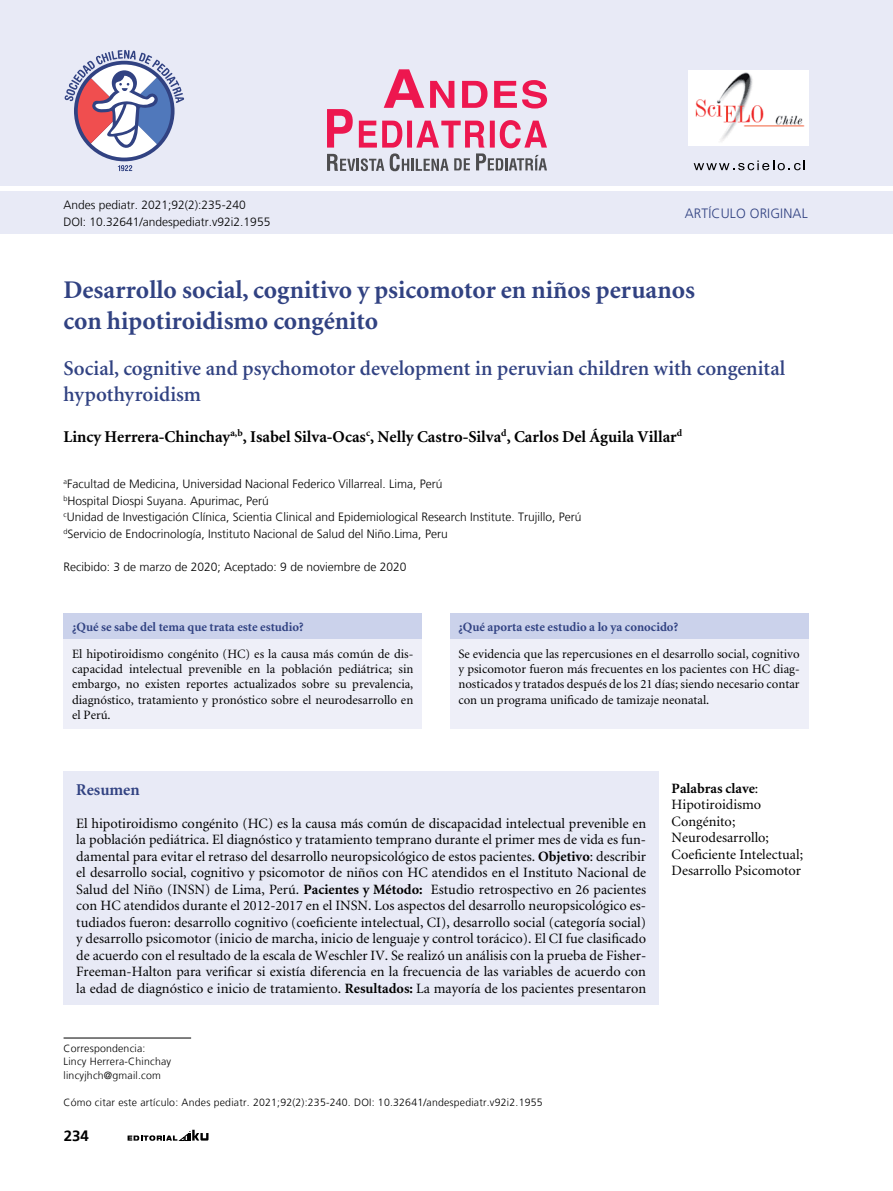
<style>
.page{position:relative;width:893px;height:1191px;background:#fff}
.page>*{position:absolute;margin:0;border:0;box-sizing:border-box;transform-origin:0 0}
.t1{font:700 25.5px/30.6px "Minion";color:#314282}
.t2{font:600 21px/25.2px "Minion";color:#314282}
.t3{font:700 16.5px "Minion";color:#000}
.t4{font:700 16.5px "Minion";color:#314282}
.t5{font:700 15px "Frutiger LT";color:#000}
.t6{font:14.25px/16.5px "Minion";color:#000}
.t7{font:300 13.5px "Frutiger LT";letter-spacing:.01em;color:#314282}
.t8{font:12.75px/15.3px "Minion";color:#000;text-align:justify}
.t9{font:700 12.75px "Minion";color:#314282}
.t10{font:300 12px/16.5px "Frutiger LT";color:#000}
.t11{font:300 10.5px/13.5px "Frutiger LT";letter-spacing:.02em;color:#000}
.s1{font-weight:700}
</style>
<div class="page">
<svg style="left:128px;top:1129px;width:81px;height:11px"></svg>
<div style="left:0;top:192px;width:893px;height:42px;background:#e8eaf6"></div>
<div style="left:0;top:0;width:893px;height:186px;background:#e8eaf6"></div>
<svg style="left:694px;top:160px;width:111px;height:10px"></svg>
<svg style="left:118px;top:165px;width:14px;height:6px"></svg>
<svg style="left:65px;top:50px;width:119px;height:108px"></svg>
<img style="left:689px;top:70px;width:119px;height:76px">
<svg style="left:327px;top:69px;width:220px;height:102px"></svg>
<hr style="left:64px;top:1037px;width:127px;height:1px;background:#000">
<div style="left:64px;top:771px;width:595px;height:233px;background:#e8eaf6"></div>
<div style="left:64px;top:613px;width:358px;height:26px;background:#cbd2eb"></div>
<div style="left:64px;top:639px;width:358px;height:90px;background:#eeeff8"></div>
<div style="left:450px;top:613px;width:358px;height:26px;background:#cbd2eb"></div>
<div style="left:450px;top:639px;width:358px;height:90px;background:#eeeff8"></div>
<p class="t10" style="left:64px;top:197px;width:208px">Andes pediatr. 2021;92(2):235-240<br>DOI: 10.32641/andespediatr.v92i2.1955</p>
<p class="t7" style="left:685px;top:205px;width:36px">Artículo</p>
<p class="t7" style="left:750px;top:205px;width:52px">Origi nal</p>
<h1 class="t1" style="left:64px;top:276px;width:633px">Desarrollo social, cognitivo y psicomotor en niños peruanos con hipotiroidismo congénito</h1>
<h2 class="t2" style="left:64px;top:357px;width:723px">Social, cognitive and psychomotor development in peruvian children with congenital hypothyroidism</h2>
<p class="t3" style="left:64px;top:428px;width:620px">Lincy Herrera-Chinchay<sup>a,b</sup>, Isabel Silva-Ocas<sup>c</sup>, Nelly Castro-Silva<sup>d</sup>, Carlos Del Águila Villar<sup>d</sup></p>
<p class="t10" style="left:64px;top:476px;width:519px"><sup>a</sup>Facultad de Medicina, Universidad Nacional Federico Villarreal. Lima, Perú<br><sup>b</sup>Hospital Diospi Suyana. Apurimac, Perú<br><sup>c</sup>Unidad de Investigación Clínica, Scientia Clinical and Epidemiological Research Institute. Trujillo, Perú <sup>d</sup>Servicio de Endocrinología, Instituto Nacional de Salud del Niño.Lima, Peru</p>
<p class="t10" style="left:64px;top:558px;width:344px">Recibido: 3 de marzo de 2020; Aceptado: 9 de noviembre de 2020</p>
<p class="t9" style="left:72px;top:620px;width:233px">¿Qué se sabe del tema que trata este estudio?</p>
<p class="t8" style="left:72px;top:646px;width:343px">El hipotiroidismo congénito (HC) es la causa más común de dis&shy;capacidad intelectual prevenible en la población pediátrica; sin embargo, no existen reportes actualizados sobre su prevalencia, diagnóstico, tratamiento y pronóstico sobre el neurodesarrollo en el Perú.</p>
<p class="t9" style="left:458px;top:620px;width:221px">¿Qué aporta este estudio a lo ya conocido?</p>
<p class="t8" style="left:458px;top:646px;width:343px">Se evidencia que las repercusiones en el desarrollo social, cognitivo y psicomotor fueron más frecuentes en los pacientes con HC diag&shy;nosticados y tratados después de los 21 días; siendo necesario contar con un programa unificado de tamizaje neonatal.</p>
<p class="t4" style="left:76px;top:781px;width:65px">Resumen</p>
<p class="t6" style="left:76px;top:815px;width:571px;text-align:justify">El hipotiroidismo congénito (HC) es la causa más común de discapacidad intelectual prevenible en la población pediátrica. El diagnóstico y tratamiento temprano durante el primer mes de vida es fun&shy;damental para evitar el retraso del desarrollo neuropsicológico de estos pacientes. <span class="s1">Objetivo</span>: describir el desarrollo social, cognitivo y psicomotor de niños con HC atendidos en el Instituto Nacional de Salud del Niño (INSN) de Lima, Perú. <span class="s1">Pacientes y Método:</span> Estudio retrospectivo en 26 pacientes con HC atendidos durante el 2012-2017 en el INSN. Los aspectos del desarrollo neuropsicológico es&shy;tudiados fueron: desarrollo cognitivo (coeficiente intelectual, CI), desarrollo social (categoría social) y desarrollo psicomotor (inicio de marcha, inicio de lenguaje y control torácico). El CI fue clasificado de acuerdo con el resultado de la escala de Weschler IV. Se realizó un análisis con la prueba de Fisher-Freeman-Halton para verificar si existía diferencia en la frecuencia de las variables de acuerdo con la edad de diagnóstico e inicio de tratamiento. <span class="s1">Resultados:</span> La mayoría de los pacientes presentaron</p>
<p class="t11" style="left:64px;top:1041px;width:109px">Correspondencia:<br>Lincy Herrera-Chinchay lincyjhch@gmail.com</p>
<p class="t11" style="left:64px;top:1095px;width:481px">Cómo citar este artículo: Andes pediatr. 2021;92(2):235-240. DOI: 10.32641/andespediatr.v92i2.1955</p>
<p class="t5" style="left:64px;top:1127px;width:27px">234</p>
<p class="t6" style="left:672px;top:780px;width:133px"><span class="s1">Palabras clave</span>:<br>Hipotiroidismo<br>Congénito;<br>Neurodesarrollo;<br>Coeficiente Intelectual;<br>Desarrollo Psicomotor</p>
</div>
